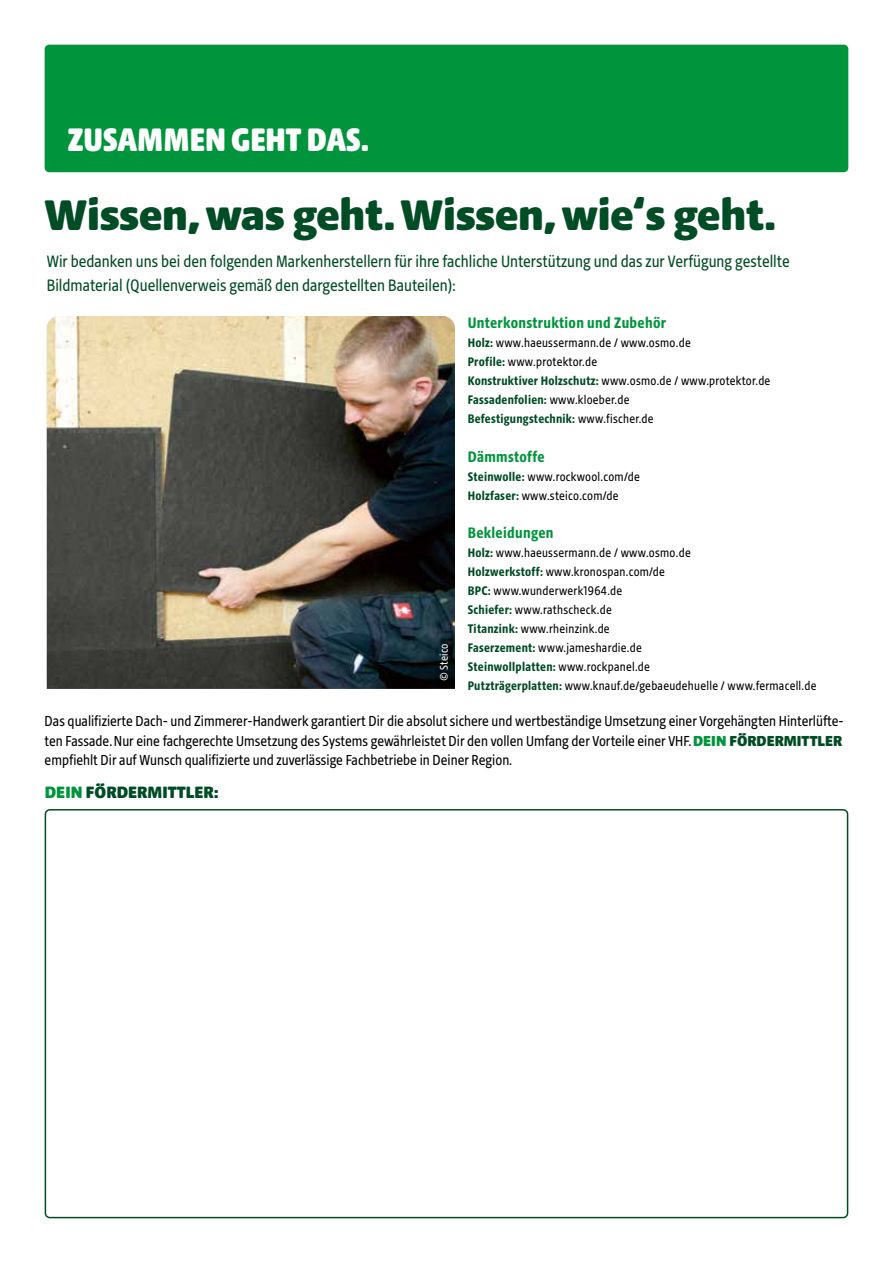
<style>
.page{position:relative;width:893px;height:1263px;background:#fff}
.page>*{position:absolute;margin:0;border:0;box-sizing:border-box;transform-origin:0 0}
.t1{font:900 46.5px "Hagebau";color:#004c24}
.t2{font:900 35.4px "Hagebau Condensed";color:#fff}
.t3{font:18px/24px "Hagebau Condensed";color:#004c24}
.t4{font:900 17.85px "Hagebau";color:#004c24}
.t5{font:700 16.5px "Hagebau Condensed";letter-spacing:.02em;color:#00943d}
.t6{font:15.75px/19.5px "Hagebau Condensed";color:#000;text-align:justify}
.t7{font:13.5px/19px "Hagebau Condensed";letter-spacing:.02em;color:#000}
.t8{font:12px "Hagebau Condensed";letter-spacing:.02em;color:#fff}
.s1{font-weight:700;color:#004c24}
.s2{font-family:"Hagebau";font-weight:900;color:#00943d}
.s3{font-family:"Hagebau";font-weight:900;color:#004c24}
.s4{color:#00943d}
</style>
<div class="page">
<div style="left:45px;top:45px;width:803px;height:127px;background:#00943d;border-radius:4px"></div>
<div style="left:45px;top:809px;width:803px;height:409px;border:2px solid #004c24;border-radius:4px"></div>
<img style="left:47px;top:316px;width:408px;height:373px">
<h2 class="t2" style="left:68px;top:117px;width:303px">ZUSAMMEN GEHT DAS.</h2>
<h1 class="t1" style="left:45px;top:186px;width:733px">Wissen, was geht. Wissen, wie‘s geht.</h1>
<h3 class="t3" style="left:47px;top:249px;width:744px">Wir bedanken uns bei den folgenden Markenherstellern für ihre fachliche Unterstützung und das zur Verfügung gestellte<br>Bildmaterial (Quellenverweis gemäß den dargestellten Bauteilen):</h3>
<p class="t8" style="left:437px;top:681px;width:39px;rotate:-90deg">© Steico</p>
<p class="t5" style="left:468px;top:313px;width:200px">Unterkonstruktion und Zubehör</p>
<p class="t7" style="left:468px;top:333px;width:304px"><span class="s1">Holz:</span> www.haeussermann.de / www.osmo.de<br><span class="s1">Profile:</span> www.protektor.de<br><span class="s1">Konstruktiver Holzschutz:</span> www.osmo.de / www.protektor.de <span class="s1">Fassadenfolien:</span> www.kloeber.de<br><span class="s1">Befestigungstechnik:</span> www.fischer.de</p>
<p class="t5" style="left:468px;top:446px;width:78px">Dämmstoffe</p>
<p class="t7" style="left:468px;top:467px;width:174px"><span class="s1">Steinwolle:</span> www.rockwool.com/de<br><span class="s1">Holzfaser:</span> www.steico.com/de</p>
<p class="t5" style="left:468px;top:523px;width:87px">Bekleidungen</p>
<p class="t7" style="left:468px;top:543px;width:350px"><span class="s1">Holz:</span> www.haeussermann.de / www.osmo.de<br><span class="s1">Holzwerkstoff:</span> www.kronospan.com/de<br><span class="s1">BPC:</span> www.wunderwerk1964.de<br><span class="s1">Schiefer:</span> www.rathscheck.de<br><span class="s1">Titanzink:</span> www.rheinzink.de<br><span class="s1">Faserzement:</span> www.jameshardie.de<br><span class="s1">Steinwollplatten:</span> www.rockpanel.de<br><span class="s1">Putzträgerplatten:</span> www.knauf.de/gebaeudehuelle / www.fermacell.de</p>
<p class="t6" style="left:45px;top:711px;width:800px">Das qualifizierte Dach- und Zimmerer-Handwerk garantiert Dir die absolut sichere und wertbeständige Umsetzung einer Vorgehängten Hinterlüfte&shy;ten Fassade. Nur eine fachgerechte Umsetzung des Systems gewährleistet Dir den vollen Umfang der Vorteile einer VHF. <span class="s2">DEIN</span> <span class="s3">FÖRDERMITTLER </span>empfiehlt Dir auf Wunsch qualifizierte und zuverlässige Fachbetriebe in Deiner Region.</p>
<h3 class="t4" style="left:45px;top:782px;width:176px"><span class="s4">DEIN</span> FÖRDERMITTLER:</h3>
</div>
